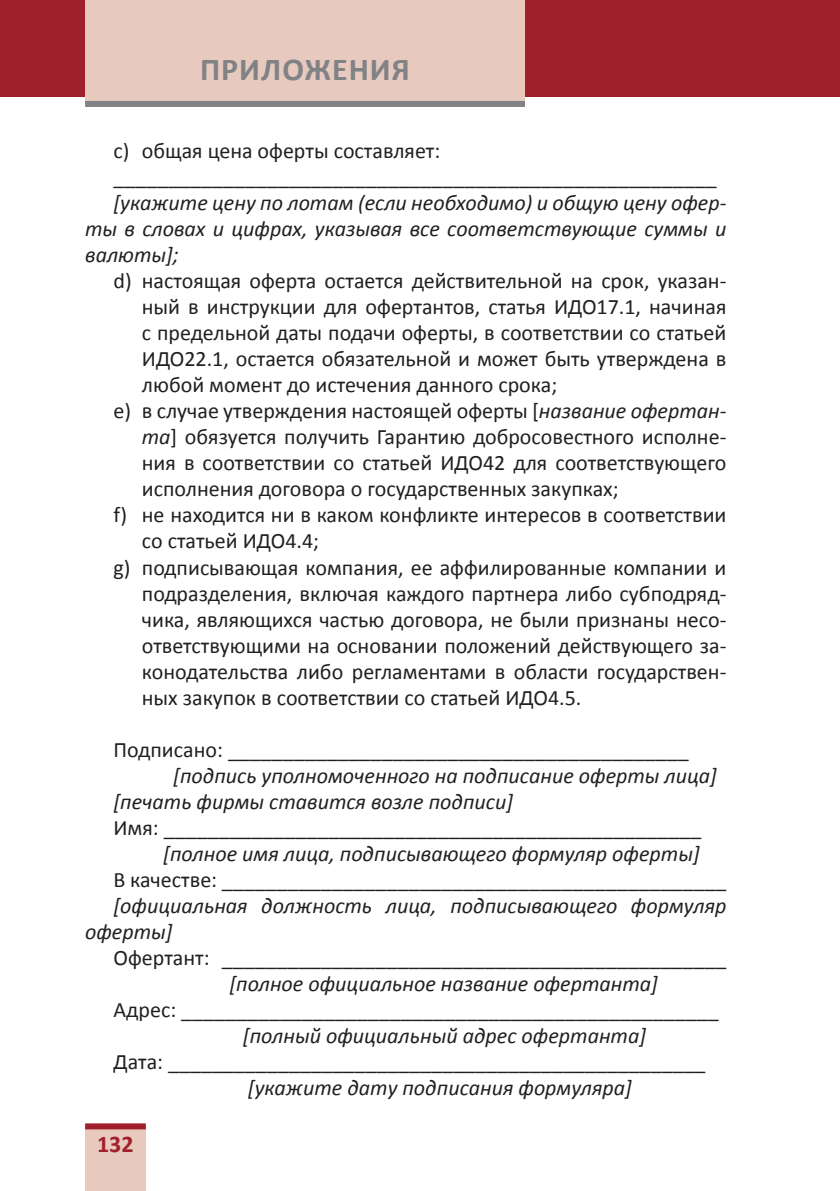
<style>
.page{position:relative;width:840px;height:1191px;background:#fff}
.page>*{position:absolute;margin:0;border:0;box-sizing:border-box;transform-origin:0 0}
.t1{font:700 32px "Calibri";color:#808285}
.t2{font:700 24px "Calibri";color:#9f1f2b}
.t3{font:22px/26px "Calibri";color:#231f20}
.t4{font:italic 22px/26px "Calibri";color:#231f20}
.s1{font-style:italic}
</style>
<div class="page">
<div style="left:0;top:0;width:839px;height:96px;background:#9f1f2b"></div>
<div style="left:85px;top:0;width:439px;height:103px;background:#e7c9be"></div>
<div style="left:85px;top:101px;width:439px;height:6px;background:#808285"></div>
<div style="left:85px;top:1127px;width:61px;height:64px;background:#e7c9be"></div>
<div style="left:85px;top:1123px;width:61px;height:6px;background:#9f1f2b"></div>
<h1 class="t1" style="left:200px;top:49px;width:21px">прил</h1>
<h1 class="t1" style="left:282px;top:49px;width:44px">ожения</h1>
<p class="t3" style="left:113px;top:138px;width:604px">c) общая цена оферты составляет: _______________________________________________________</p>
<p class="t4" style="left:85px;top:189px;width:642px;text-align:justify;text-indent:28px">[укажите цену по лотам (если необходимо) и общую цену офер&shy;ты в словах и цифрах, указывая все соответствующие суммы и валюты];</p>
<p class="t3" style="left:113px;top:268px;width:614px">d) настоящая оферта остается действительной на срок, указан-</p>
<p class="t3" style="left:142px;top:294px;width:585px">ный в инструкции для офертантов, статья ИДО17.1, начиная</p>
<p class="t3" style="left:142px;top:320px;width:585px">с предельной даты подачи оферты, в соответствии со статьей</p>
<p class="t3" style="left:142px;top:346px;width:585px">ИДО22.1, остается обязательной и может быть утверждена в</p>
<p class="t3" style="left:142px;top:372px;width:416px">любой момент до истечения данного срока;</p>
<p class="t3" style="left:113px;top:398px;width:614px">e) в случае утверждения настоящей оферты [<span class="s1">название офертан-</span></p>
<p class="t3" style="left:142px;top:424px;width:585px"><span class="s1">та</span>] обязуется получить Гарантию добросовестного исполне-</p>
<p class="t3" style="left:142px;top:450px;width:585px">ния в соответствии со статьей ИДО42 для соответствующего</p>
<p class="t3" style="left:142px;top:476px;width:478px">исполнения договора о государственных закупках;</p>
<p class="t3" style="left:113px;top:502px;width:614px">f) не находится ни в каком конфликте интересов в соответствии</p>
<p class="t3" style="left:142px;top:528px;width:179px">со статьей ИДО4.4;</p>
<p class="t3" style="left:113px;top:554px;width:614px">g) подписывающая компания, ее аффилированные компании и</p>
<p class="t3" style="left:142px;top:580px;width:585px">подразделения, включая каждого партнера либо субподряд-</p>
<p class="t3" style="left:142px;top:606px;width:585px">чика, являющихся частью договора, не были признаны несо-</p>
<p class="t3" style="left:142px;top:632px;width:585px">ответствующими на основании положений действующего за-</p>
<p class="t3" style="left:142px;top:658px;width:585px">конодательства либо регламентами в области государствен-</p>
<p class="t3" style="left:142px;top:684px;width:441px">ных закупок в соответствии со статьей ИДО4.5.</p>
<p class="t3" style="left:113px;top:736px;width:576px">Подписано: __________________________________________</p>
<p class="t4" style="left:113px;top:761px;width:604px;text-indent:60px">[подпись уполномоченного на подписание оферты лица] [печать фирмы ставится возле подписи]</p>
<p class="t3" style="left:113px;top:814px;width:589px">Имя: _________________________________________________</p>
<p class="t4" style="left:163px;top:839px;width:537px">[полное имя лица, подписывающего формуляр оферты]</p>
<p class="t3" style="left:113px;top:866px;width:614px">В качестве: ______________________________________________</p>
<p class="t4" style="left:85px;top:891px;width:642px;text-indent:28px">[официальная должность лица, подписывающего формуляр оферты]</p>
<p class="t3" style="left:113px;top:944px;width:614px">Офертант: ______________________________________________</p>
<p class="t4" style="left:229px;top:969px;width:429px">[полное официальное название офертанта]</p>
<p class="t3" style="left:113px;top:996px;width:606px">Адрес: _________________________________________________</p>
<p class="t4" style="left:243px;top:1021px;width:404px">[полный официальный адрес офертанта]</p>
<p class="t3" style="left:113px;top:1048px;width:593px">Дата: _________________________________________________</p>
<p class="t4" style="left:248px;top:1073px;width:385px">[укажите дату подписания формуляра]</p>
<p class="t2" style="left:97px;top:1128px;width:38px">132</p>
</div>
